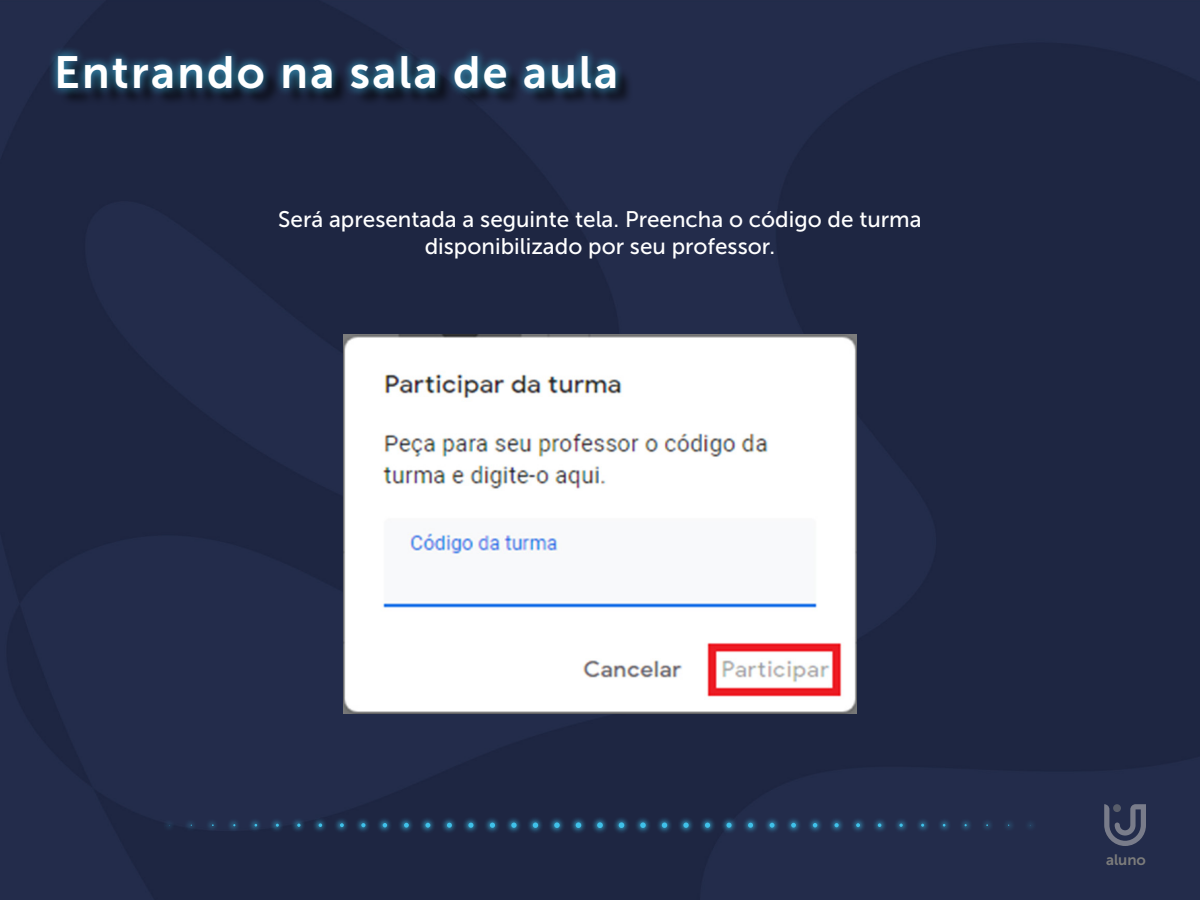
<style>
.page{position:relative;width:1200px;height:900px;background:#fff}
.page>*{position:absolute;margin:0;border:0;box-sizing:border-box;transform-origin:0 0}
.t1{font:45px "Museo Sans 700";letter-spacing:.05em;color:#fff}
.t2{font:22.5px "Museo Sans 500";color:#fff}
.t3{font:15px "Museo Sans 700";color:#7c7c7b}
</style>
<div class="page">
<img style="left:0;top:0;width:1200px;height:900px">
<div style="left:163px;top:816px;width:874px;height:19px;background:#3fc1e9;opacity:.9"></div>
<svg style="left:297px;top:824px;width:4px;height:3px"></svg>
<svg style="left:319px;top:823px;width:3px;height:4px"></svg>
<svg style="left:340px;top:823px;width:4px;height:4px"></svg>
<svg style="left:361px;top:823px;width:5px;height:4px"></svg>
<svg style="left:383px;top:823px;width:4px;height:4px"></svg>
<svg style="left:404px;top:823px;width:5px;height:5px"></svg>
<svg style="left:425px;top:823px;width:5px;height:5px"></svg>
<svg style="left:447px;top:823px;width:5px;height:5px"></svg>
<svg style="left:468px;top:823px;width:5px;height:5px"></svg>
<svg style="left:490px;top:823px;width:5px;height:5px"></svg>
<svg style="left:511px;top:823px;width:6px;height:5px"></svg>
<svg style="left:533px;top:823px;width:5px;height:5px"></svg>
<svg style="left:554px;top:822px;width:6px;height:6px"></svg>
<svg style="left:576px;top:822px;width:5px;height:6px"></svg>
<svg style="left:597px;top:822px;width:6px;height:6px"></svg>
<svg style="left:619px;top:822px;width:5px;height:6px"></svg>
<svg style="left:640px;top:822px;width:6px;height:6px"></svg>
<svg style="left:662px;top:823px;width:5px;height:5px"></svg>
<svg style="left:683px;top:823px;width:6px;height:5px"></svg>
<svg style="left:705px;top:823px;width:5px;height:5px"></svg>
<svg style="left:727px;top:823px;width:5px;height:5px"></svg>
<svg style="left:748px;top:823px;width:5px;height:5px"></svg>
<svg style="left:770px;top:823px;width:5px;height:5px"></svg>
<svg style="left:791px;top:823px;width:5px;height:5px"></svg>
<svg style="left:813px;top:823px;width:4px;height:4px"></svg>
<svg style="left:834px;top:823px;width:5px;height:4px"></svg>
<svg style="left:856px;top:823px;width:4px;height:4px"></svg>
<svg style="left:878px;top:823px;width:3px;height:4px"></svg>
<svg style="left:899px;top:824px;width:4px;height:3px"></svg>
<div style="left:60px;top:58px;width:574px;height:49px;background:#000;opacity:.75"></div>
<div style="left:49px;top:46px;width:576px;height:51px;background:#3fc1e9;opacity:.9"></div>
<img style="left:344px;top:335px;width:512px;height:379px">
<svg style="left:1104px;top:804px;width:42px;height:42px;background:#4a5067"></svg>
<p class="t1" style="left:54px;top:47px;width:566px">Entrando na sala de aula</p>
<p class="t2" style="left:278px;top:207px;width:645px">Será apresentada a seguinte tela. Preencha o código de turma</p>
<p class="t2" style="left:425px;top:234px;width:352px">disponibilizado por seu professor.</p>
<p class="t3" style="left:1106px;top:851px;width:41px">aluno</p>
</div>
